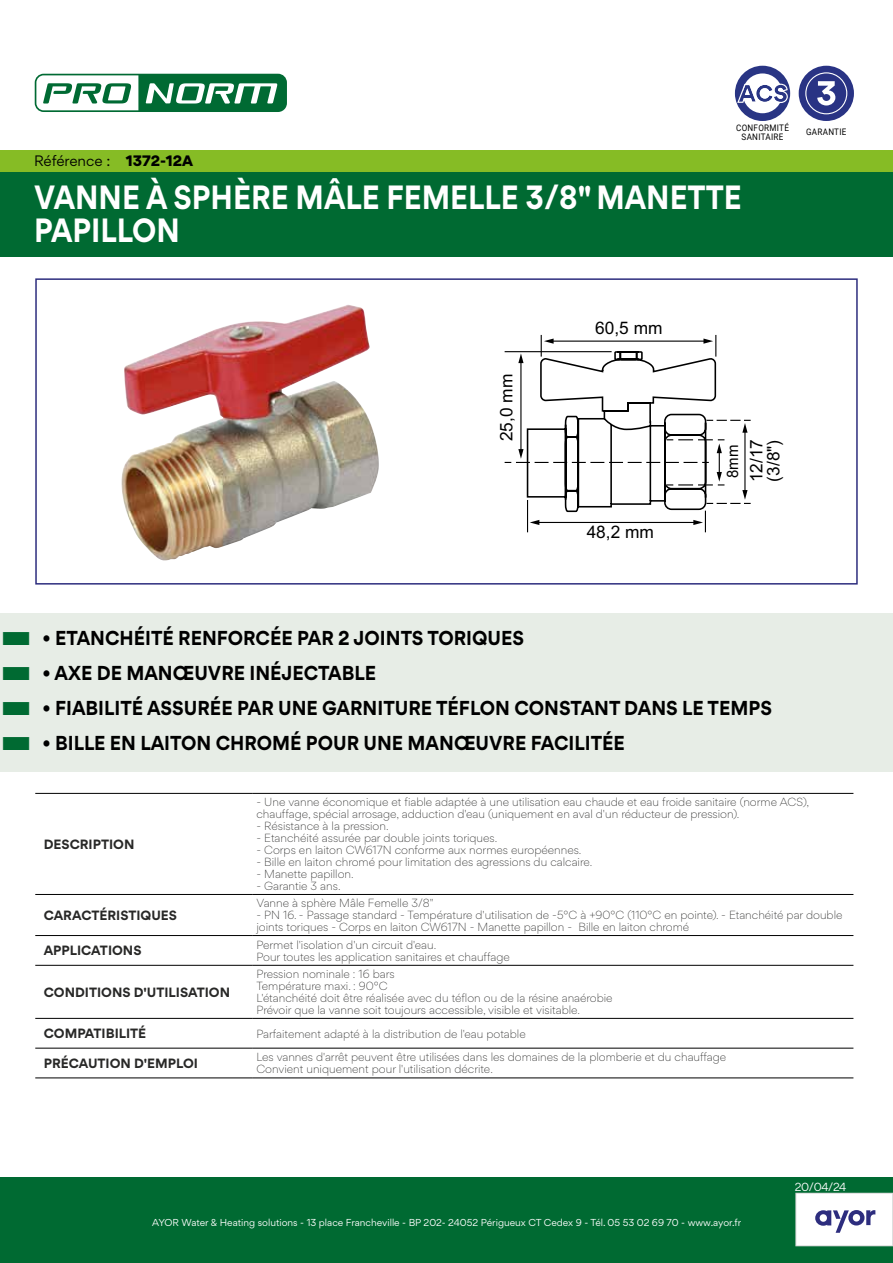
<style>
.page{position:relative;width:893px;height:1263px;background:#fff}
.page>*{position:absolute;margin:0;border:0;box-sizing:border-box;transform-origin:0 0}
.t1{font:700 30px/33px "Gordita";color:#fff;scale:.9 1}
.t2{font:700 18px "Gordita";color:#000;scale:.95 1}
.t3{font:17.25px/17.2px "Arial";color:#000}
.t4{font:15.75px "Arial";color:#000;scale:.95 1}
.t5{font:13.5px "Gordita";letter-spacing:-.005em;color:#000}
.t6{font:700 12px "Gordita";color:#282827}
.t7{font:300 10.5px/12px "Gordita";color:#282827}
.t8{font:10.5px "Gordita";color:#fff}
.t9{font:9px "Gordita";color:#fff}
.t10{font:9px/9px "Roboto";letter-spacing:.035em;color:#000;text-align:center;scale:.9 1}
.s1{font-weight:900}
</style>
<div class="page">
<svg style="left:505px;top:335px;width:246px;height:197px"></svg>
<div style="left:0;top:1178px;width:893px;height:85px;background:#006a32"></div>
<div style="left:796px;top:1193px;width:97px;height:53px;background:#fff"></div>
<div style="left:795px;top:1193px;width:98px;height:53px;border:1px solid #dadada"></div>
<img style="left:121px;top:305px;width:258px;height:255px">
<div style="left:0;top:171px;width:893px;height:85px;background:#006a32"></div>
<div style="left:35px;top:278px;width:823px;height:307px;border:2px solid #2d2d7e"></div>
<div style="left:0;top:613px;width:893px;height:54px;background:#e7ede6"></div>
<div style="left:0;top:648px;width:893px;height:54px;background:#e7ede6"></div>
<div style="left:0;top:683px;width:893px;height:54px;background:#e7ede6"></div>
<div style="left:0;top:718px;width:893px;height:54px;background:#e7ede6"></div>
<svg style="left:815px;top:1210px;width:60px;height:23px"></svg>
<div style="left:0;top:150px;width:893px;height:21px;background:#86bc25"></div>
<div style="left:735px;top:66px;width:55px;height:55px;background:#293584;border-radius:50%"></div>
<div style="left:743px;top:73px;width:39px;height:40px;background:#fff;border-radius:50%"></div>
<svg style="left:737px;top:84px;width:51px;height:19px"></svg>
<div style="left:799px;top:66px;width:55px;height:55px;background:#293384;border-radius:50%"></div>
<svg style="left:805px;top:72px;width:42px;height:42px"></svg>
<svg style="left:34px;top:73px;width:253px;height:39px"></svg>
<hr style="left:35px;top:793px;width:217px;height:1px;background:#000">
<hr style="left:252px;top:793px;width:601px;height:1px;background:#000">
<hr style="left:35px;top:894px;width:217px;height:1px;background:#000">
<hr style="left:252px;top:894px;width:601px;height:1px;background:#000">
<hr style="left:35px;top:935px;width:217px;height:1px;background:#000">
<hr style="left:252px;top:935px;width:601px;height:1px;background:#000">
<hr style="left:35px;top:965px;width:217px;height:1px;background:#000">
<hr style="left:252px;top:965px;width:601px;height:1px;background:#000">
<hr style="left:35px;top:1018px;width:217px;height:1px;background:#000">
<hr style="left:252px;top:1018px;width:601px;height:1px;background:#000">
<hr style="left:35px;top:1048px;width:217px;height:1px;background:#000">
<hr style="left:252px;top:1048px;width:601px;height:1px;background:#000">
<hr style="left:35px;top:1077px;width:217px;height:1px;background:#000">
<hr style="left:252px;top:1077px;width:601px;height:1px;background:#000">
<p class="t5" style="left:34px;top:151px;width:160px">Référence : <span class="s1">1372-12A</span></p>
<p class="t10" style="left:736px;top:122px;width:60px">CONFORMITÉ<br>SANITAIRE</p>
<p class="t10" style="left:806px;top:127px;width:46px">GARANTIE</p>
<h1 class="t1" style="left:34px;top:181px;width:788px">VANNE À SPHÈRE MÂLE FEMELLE 3/8" MANETTE<br>PAPILLON</h1>
<h3 class="t3" style="left:498px;top:441px;width:69px;rotate:-90deg">25,0 mm</h3>
<h3 class="t3" style="left:595px;top:319px;width:69px">60,5 mm</h3>
<h3 class="t3" style="left:587px;top:523px;width:69px">48,2 mm</h3>
<h3 class="t4" style="left:722px;top:478px;width:36px;rotate:-90deg">8mm</h3>
<h3 class="t3" style="left:747px;top:482px;width:45px;rotate:-90deg">12/17 (3/8")</h3>
<h2 class="t2" style="left:43px;top:624px;width:508px">• ETANCHÉITÉ RENFORCÉE PAR 2 JOINTS TORIQUES</h2>
<h2 class="t2" style="left:43px;top:659px;width:353px">• AXE DE MANŒUVRE INÉJECTABLE</h2>
<h2 class="t2" style="left:43px;top:694px;width:769px">• FIABILITÉ ASSURÉE PAR UNE GARNITURE TÉFLON CONSTANT DANS LE TEMPS</h2>
<h2 class="t2" style="left:43px;top:729px;width:615px">• BILLE EN LAITON CHROMÉ POUR UNE MANŒUVRE FACILITÉE</h2>
<p class="t6" style="left:44px;top:834px;width:92px">DESCRIPTION</p>
<p class="t6" style="left:44px;top:906px;width:135px">CARACTÉRISTIQUES</p>
<p class="t7" style="left:256px;top:796px;width:554px">- Une vanne économique et fiable adaptée à une utilisation eau chaude et eau froide sanitaire (norme ACS), chauffage, spécial arrosage, adduction d'eau (uniquement en aval d'un réducteur de pression).</p>
<p class="t7" style="left:256px;top:820px;width:134px">- Résistance à la pression.</p>
<p class="t7" style="left:256px;top:832px;width:242px">- Etanchéité assurée par double joints toriques.</p>
<p class="t7" style="left:256px;top:844px;width:327px">- Corps en laiton CW617N conforme aux normes européennes.</p>
<p class="t7" style="left:256px;top:856px;width:337px">- Bille en laiton chromé pour limitation des agressions du calcaire.</p>
<p class="t7" style="left:256px;top:868px;width:99px">- Manette papillon.</p>
<p class="t7" style="left:256px;top:880px;width:86px">- Garantie 3 ans.</p>
<p class="t7" style="left:256px;top:897px;width:179px">Vanne à sphère Mâle Femelle 3/8"</p>
<p class="t7" style="left:256px;top:909px;width:588px">- PN 16. - Passage standard - Température d'utilisation de -5°C à +90°C (110°C en pointe). - Etanchéité par double joints toriques - Corps en laiton CW617N - Manette papillon - Bille en laiton chromé</p>
<p class="t6" style="left:44px;top:941px;width:99px">APPLICATIONS</p>
<p class="t7" style="left:256px;top:938px;width:255px">Permet l'isolation d'un circuit d'eau.<br>Pour toutes les application sanitaires et chauffage</p>
<p class="t6" style="left:44px;top:982px;width:188px">CONDITIONS D'UTILISATION</p>
<p class="t7" style="left:256px;top:968px;width:358px">Pression nominale : 16 bars<br>Température maxi. : 90°C<br>L'étanchéité doit être réalisée avec du téflon ou de la résine anaérobie Prévoir que la vanne soit toujours accessible, visible et visitable.</p>
<p class="t6" style="left:44px;top:1024px;width:104px">COMPATIBILITÉ</p>
<p class="t7" style="left:256px;top:1027px;width:271px">Parfaitement adapté à la distribution de l'eau potable</p>
<p class="t6" style="left:44px;top:1054px;width:156px">PRÉCAUTION D'EMPLOI</p>
<p class="t7" style="left:256px;top:1051px;width:471px">Les vannes d'arrêt peuvent être utilisées dans les domaines de la plomberie et du chauffage<br>Convient uniquement pour l'utilisation décrite.</p>
<p class="t9" style="left:152px;top:1216px;width:590px">AYOR Water &amp; Heating solutions - 13 place Francheville - BP 202- 24052 Périgueux CT Cedex 9 - Tél. 05 53 02 69 70 - www.ayor.fr</p>
<p class="t8" style="left:795px;top:1179px;width:53px">20/04/24</p>
</div>
